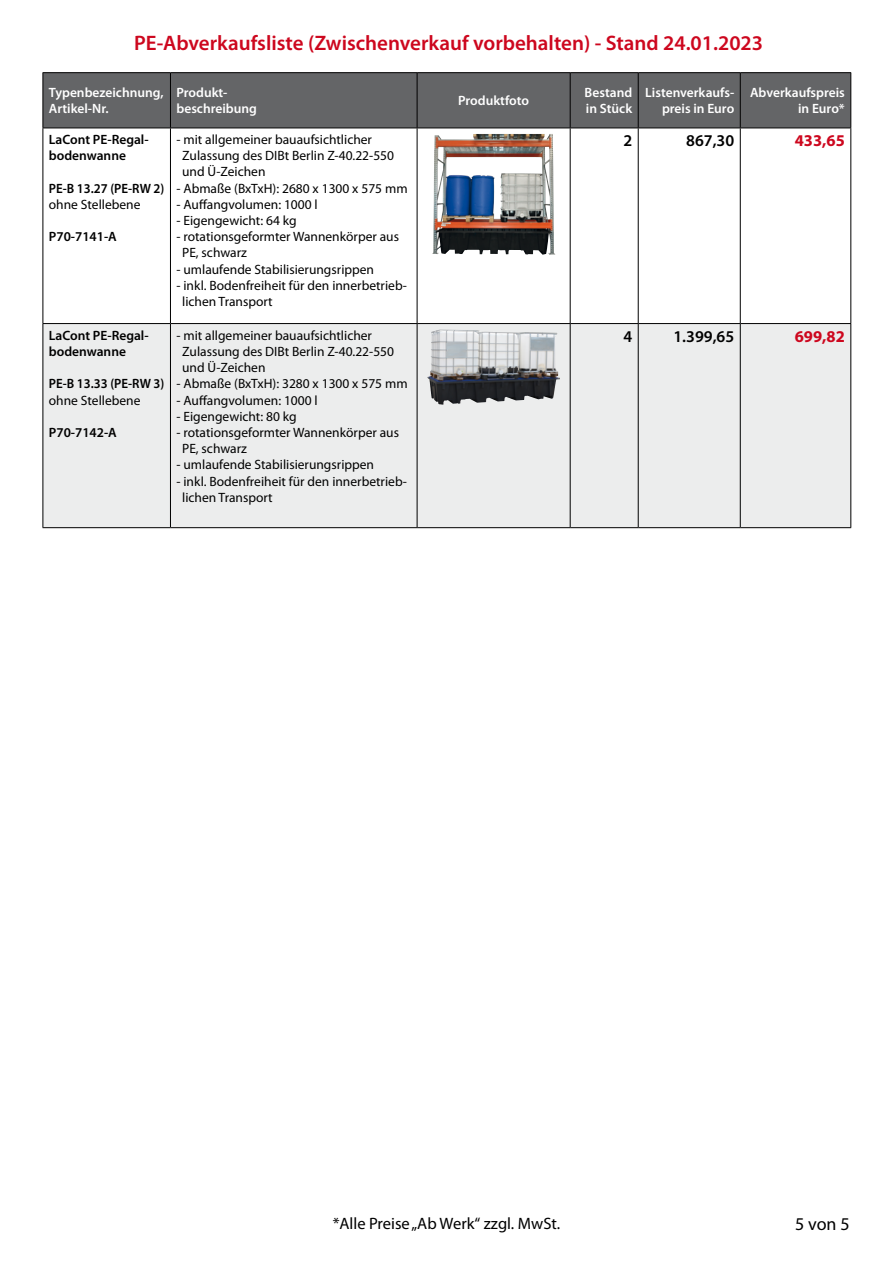
<style>
.page{position:relative;width:893px;height:1263px;background:#fff}
.page>*{position:absolute;margin:0;border:0;box-sizing:border-box;transform-origin:0 0}
.t1{font:600 21px "Myriad Pro";color:#cd071e}
.t2{font:18px "Myriad Pro";color:#000}
.t3{font:16.5px "Myriad Pro";color:#000}
.t4{font:600 16.5px "Myriad Pro";color:#000}
.t5{font:700 16.5px "Myriad Pro";color:#cd071e}
.t6{font:13.5px/16.2px "Myriad Pro";color:#000}
.t7{font:600 13.5px/16.2px "Myriad Pro";color:#fff}
.t8{font:600 13.5px/16.2px "Myriad Pro";color:#000}
.t9{font:600 13.5px "Myriad Pro";color:#000;scale:.96 1}
</style>
<div class="page">
<div style="left:44px;top:73px;width:806px;height:55px;background:#646567"></div>
<svg style="left:416px;top:129px;width:324px;height:194px"></svg>
<div style="left:44px;top:324px;width:806px;height:203px;background:#eceded"></div>
<hr style="left:43px;top:72px;width:127px;height:1px;background:#000">
<hr style="left:43px;top:73px;width:1px;height:55px;background:#000">
<hr style="left:170px;top:72px;width:247px;height:1px;background:#000">
<hr style="left:170px;top:73px;width:1px;height:55px;background:#000">
<hr style="left:417px;top:72px;width:153px;height:1px;background:#000">
<hr style="left:417px;top:73px;width:1px;height:55px;background:#000">
<hr style="left:570px;top:72px;width:68px;height:1px;background:#000">
<hr style="left:570px;top:73px;width:1px;height:55px;background:#000">
<hr style="left:638px;top:72px;width:102px;height:1px;background:#000">
<hr style="left:638px;top:73px;width:1px;height:55px;background:#000">
<hr style="left:740px;top:72px;width:111px;height:1px;background:#000">
<hr style="left:740px;top:73px;width:1px;height:55px;background:#000">
<hr style="left:850px;top:73px;width:1px;height:55px;background:#000">
<hr style="left:43px;top:128px;width:127px;height:1px;background:#000">
<hr style="left:43px;top:128px;width:1px;height:195px;background:#000">
<hr style="left:170px;top:128px;width:247px;height:1px;background:#000">
<hr style="left:170px;top:128px;width:1px;height:195px;background:#000">
<hr style="left:417px;top:128px;width:153px;height:1px;background:#000">
<hr style="left:417px;top:128px;width:1px;height:195px;background:#000">
<hr style="left:570px;top:128px;width:68px;height:1px;background:#000">
<hr style="left:570px;top:128px;width:1px;height:195px;background:#000">
<hr style="left:638px;top:128px;width:102px;height:1px;background:#000">
<hr style="left:638px;top:128px;width:1px;height:195px;background:#000">
<hr style="left:740px;top:128px;width:111px;height:1px;background:#000">
<hr style="left:740px;top:128px;width:1px;height:195px;background:#000">
<hr style="left:850px;top:128px;width:1px;height:195px;background:#000">
<hr style="left:43px;top:323px;width:127px;height:1px;background:#000">
<hr style="left:43px;top:324px;width:1px;height:203px;background:#000">
<hr style="left:170px;top:323px;width:247px;height:1px;background:#000">
<hr style="left:170px;top:324px;width:1px;height:203px;background:#000">
<hr style="left:417px;top:323px;width:153px;height:1px;background:#000">
<hr style="left:417px;top:324px;width:1px;height:203px;background:#000">
<hr style="left:570px;top:323px;width:68px;height:1px;background:#000">
<hr style="left:570px;top:324px;width:1px;height:203px;background:#000">
<hr style="left:638px;top:323px;width:102px;height:1px;background:#000">
<hr style="left:638px;top:324px;width:1px;height:203px;background:#000">
<hr style="left:740px;top:323px;width:111px;height:1px;background:#000">
<hr style="left:740px;top:324px;width:1px;height:203px;background:#000">
<hr style="left:850px;top:324px;width:1px;height:203px;background:#000">
<hr style="left:43px;top:527px;width:127px;height:1px;background:#000">
<hr style="left:170px;top:527px;width:247px;height:1px;background:#000">
<hr style="left:417px;top:527px;width:153px;height:1px;background:#000">
<hr style="left:570px;top:527px;width:68px;height:1px;background:#000">
<hr style="left:638px;top:527px;width:102px;height:1px;background:#000">
<hr style="left:740px;top:527px;width:111px;height:1px;background:#000">
<img style="left:440px;top:134px;width:109px;height:5px">
<img style="left:427px;top:330px;width:13px;height:63px">
<h1 class="t1" style="left:134px;top:29px;width:630px">PE-Abverkaufsliste (Zwischenverkauf vorbehalten) - Stand 24.01.2023</h1>
<p class="t7" style="left:49px;top:84px;width:116px">Typenbezeichnung,<br>Artikel-Nr.</p>
<p class="t7" style="left:176px;top:84px;width:82px">Produkt&shy;beschreibung</p>
<p class="t7" style="left:458px;top:92px;width:72px">Produktfoto</p>
<p class="t7" style="left:585px;top:84px;width:49px">Bestand in Stück</p>
<p class="t7" style="left:645px;top:84px;width:90px;text-align:right">Listenverkaufs&shy;preis in Euro</p>
<p class="t7" style="left:750px;top:84px;width:96px;text-align:right">Abverkaufspreis in Euro*</p>
<p class="t8" style="left:49px;top:131px;width:101px">LaCont PE-Regal&shy;bodenwanne</p>
<p class="t9" style="left:49px;top:180px;width:122px">PE-B 13.27 (PE-RW 2)</p>
<p class="t6" style="left:49px;top:196px;width:93px">ohne Stellebene</p>
<p class="t8" style="left:49px;top:228px;width:69px">P70-7141-A</p>
<p class="t6" style="left:182px;top:131px;width:213px;text-indent:-6px">- mit allgemeiner bauaufsichtlicher<br>Zulassung des DIBt Berlin Z-40.22-550 und Ü-Zeichen</p>
<p class="t6" style="left:176px;top:180px;width:233px">- Abmaße (BxTxH): 2680 x 1300 x 575 mm</p>
<p class="t6" style="left:176px;top:196px;width:143px">- Auffangvolumen: 1000 l</p>
<p class="t6" style="left:176px;top:212px;width:122px">- Eigengewicht: 64 kg</p>
<p class="t6" style="left:182px;top:228px;width:218px;text-indent:-6px">- rotationsgeformter Wannenkörper aus<br>PE, schwarz</p>
<p class="t6" style="left:176px;top:261px;width:199px">- umlaufende Stabilisierungsrippen</p>
<p class="t6" style="left:182px;top:277px;width:226px;text-indent:-6px">- inkl. Bodenfreiheit für den innerbetrieb&shy;lichen Transport</p>
<p class="t4" style="left:623px;top:130px;width:10px">2</p>
<p class="t4" style="left:686px;top:130px;width:50px">867,30</p>
<p class="t5" style="left:795px;top:130px;width:52px">433,65</p>
<p class="t8" style="left:49px;top:327px;width:101px">LaCont PE-Regal&shy;bodenwanne</p>
<p class="t9" style="left:49px;top:375px;width:122px">PE-B 13.33 (PE-RW 3)</p>
<p class="t6" style="left:49px;top:392px;width:93px">ohne Stellebene</p>
<p class="t8" style="left:49px;top:424px;width:69px">P70-7142-A</p>
<p class="t6" style="left:182px;top:327px;width:213px;text-indent:-6px">- mit allgemeiner bauaufsichtlicher<br>Zulassung des DIBt Berlin Z-40.22-550 und Ü-Zeichen</p>
<p class="t6" style="left:176px;top:375px;width:233px">- Abmaße (BxTxH): 3280 x 1300 x 575 mm</p>
<p class="t6" style="left:176px;top:392px;width:143px">- Auffangvolumen: 1000 l</p>
<p class="t6" style="left:176px;top:408px;width:122px">- Eigengewicht: 80 kg</p>
<p class="t6" style="left:182px;top:424px;width:218px;text-indent:-6px">- rotationsgeformter Wannenkörper aus<br>PE, schwarz</p>
<p class="t6" style="left:176px;top:456px;width:199px">- umlaufende Stabilisierungsrippen</p>
<p class="t6" style="left:182px;top:473px;width:226px;text-indent:-6px">- inkl. Bodenfreiheit für den innerbetrieb&shy;lichen Transport</p>
<p class="t4" style="left:623px;top:326px;width:10px">4</p>
<p class="t4" style="left:673px;top:326px;width:62px">1.399,65</p>
<p class="t5" style="left:795px;top:326px;width:52px">699,82</p>
<p class="t3" style="left:333px;top:1213px;width:229px">*Alle Preise „Ab Werk“ zzgl. MwSt.</p>
<h2 class="t2" style="left:795px;top:1212px;width:56px">5 von 5</h2>
</div>
